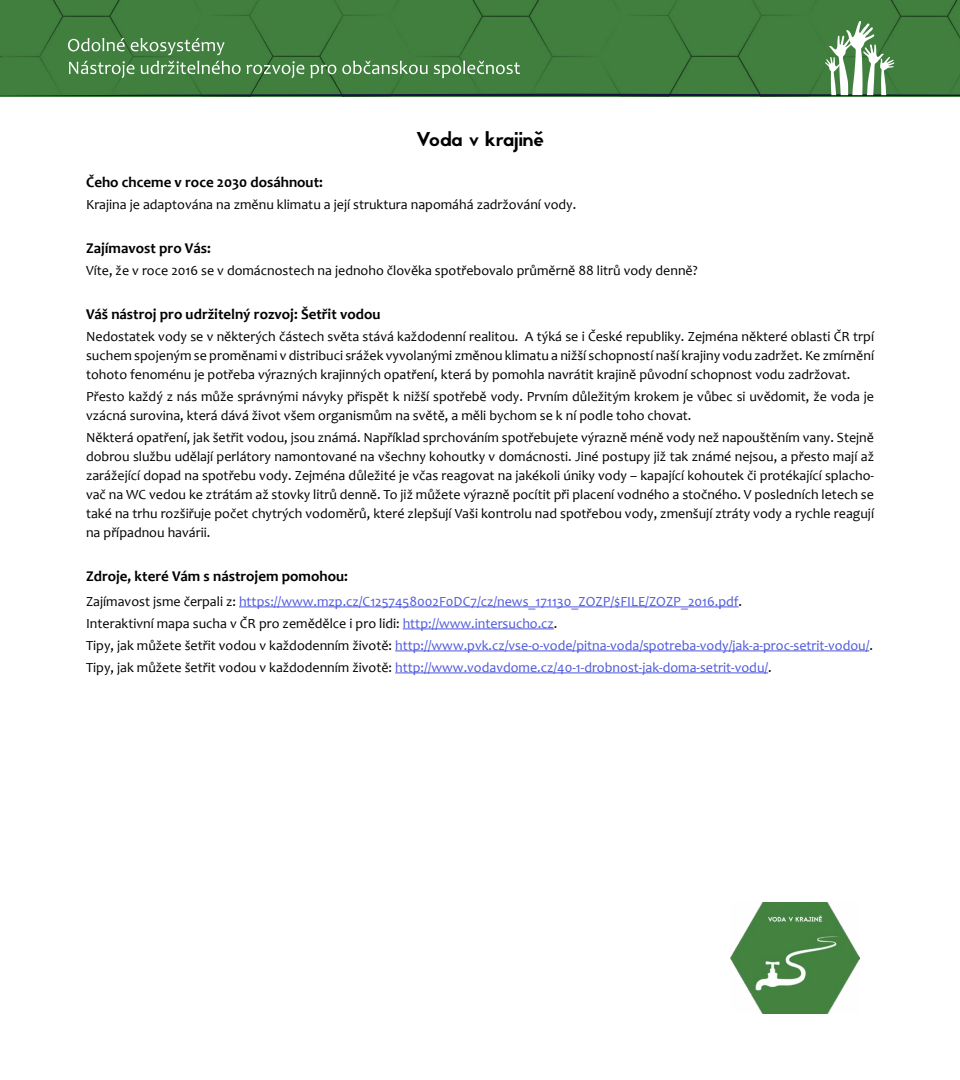
<style>
.page{position:relative;width:960px;height:1080px;background:#fff}
.page>*{position:absolute;margin:0;border:0;box-sizing:border-box;transform-origin:0 0}
.t1{font:20px "Jaapokki";color:#000}
.t2{font:700 15px "Candara";color:#000}
.t3{font:14px/19px "Candara";color:#000;text-align:justify}
.t4{font:14px/22px "Candara";color:#4e58db}
.s1{color:#000}
</style>
<div class="page">
<div style="left:413px;top:0;width:185px;height:21px;background:#407f3e"></div>
<div style="left:0;top:0;width:179px;height:21px;background:#407f3e"></div>
<div style="left:832px;top:0;width:128px;height:21px;background:#407f3e"></div>
<div style="left:598px;top:0;width:234px;height:21px;background:#407f3e"></div>
<div style="left:179px;top:0;width:234px;height:21px;background:#407f3e"></div>
<svg style="left:0;top:21px;width:960px;height:75px;background:#498248"></svg>
<hr style="left:239px;top:607px;width:500px;height:1px;background:#4e58db">
<hr style="left:403px;top:629px;width:151px;height:1px;background:#4e58db">
<hr style="left:395px;top:651px;width:474px;height:1px;background:#4e58db">
<hr style="left:395px;top:673px;width:373px;height:1px;background:#4e58db">
<img style="left:731px;top:903px;width:128px;height:111px">
<h1 class="t1" style="left:416px;top:125px;width:130px">Voda v krajině</h1>
<p class="t2" style="left:86px;top:173px;width:238px">Čeho chceme v roce 2030 dosáhnout:</p>
<p class="t3" style="left:86px;top:195px;width:492px">Krajina je adaptována na změnu klimatu a její struktura napomáhá zadržování vody.</p>
<p class="t2" style="left:86px;top:239px;width:126px">Zajímavost pro Vás:</p>
<p class="t3" style="left:86px;top:261px;width:613px">Víte, že v roce 2016 se v domácnostech na jednoho člověka spotřebovalo průměrně 88 litrů vody denně?</p>
<p class="t2" style="left:86px;top:305px;width:296px">Váš nástroj pro udržitelný rozvoj: Šetřit vodou</p>
<p class="t3" style="left:86px;top:327px;width:790px">Nedostatek vody se v některých částech světa stává každodenní realitou. A týká se i České republiky. Zejména některé oblasti ČR trpí suchem spojeným se proměnami v distribuci srážek vyvolanými změnou klimatu a nižší schopností naší krajiny vodu zadržet. Ke zmírnění tohoto fenoménu je potřeba výrazných krajinných opatření, která by pomohla navrátit krajině původní schopnost vodu zadržovat.</p>
<p class="t3" style="left:86px;top:387px;width:789px">Přesto každý z nás může správnými návyky přispět k nižší spotřebě vody. Prvním důležitým krokem je vůbec si uvědomit, že voda je vzácná surovina, která dává život všem organismům na světě, a měli bychom se k ní podle toho chovat.</p>
<p class="t3" style="left:86px;top:428px;width:789px">Některá opatření, jak šetřit vodou, jsou známá. Například sprchováním spotřebujete výrazně méně vody než napouštěním vany. Stejně dobrou službu udělají perlátory namontované na všechny kohoutky v domácnosti. Jiné postupy již tak známé nejsou, a přesto mají až zarážející dopad na spotřebu vody. Zejména důležité je včas reagovat na jakékoli úniky vody – kapající kohoutek či protékající splacho&shy;vač na WC vedou ke ztrátám až stovky litrů denně. To již můžete výrazně pocítit při placení vodného a stočného. V posledních letech se také na trhu rozšiřuje počet chytrých vodoměrů, které zlepšují Vaši kontrolu nad spotřebou vody, zmenšují ztráty vody a rychle reagují na případnou havárii.</p>
<p class="t2" style="left:86px;top:567px;width:263px">Zdroje, které Vám s nástrojem pomohou:</p>
<p class="t4" style="left:86px;top:590px;width:788px"><span class="s1">Zajímavost jsme čerpali z:</span> https://www.mzp.cz/C1257458002F0DC7/cz/news_171130_ZOZP/$FILE/ZOZP_2016.pdf<span class="s1">.<br>Interaktivní mapa sucha v ČR pro zemědělce i pro lidi:</span> http://www.intersucho.cz<span class="s1">.<br>Tipy, jak můžete šetřit vodou v každodenním životě:</span> http://www.pvk.cz/vse-o-vode/pitna-voda/spotreba-vody/jak-a-proc-setrit-vodou/<span class="s1">.<br>Tipy, jak můžete šetřit vodou v každodenním životě:</span> http://www.vodavdome.cz/40-1-drobnost-jak-doma-setrit-vodu/<span class="s1">.</span></p>
</div>
